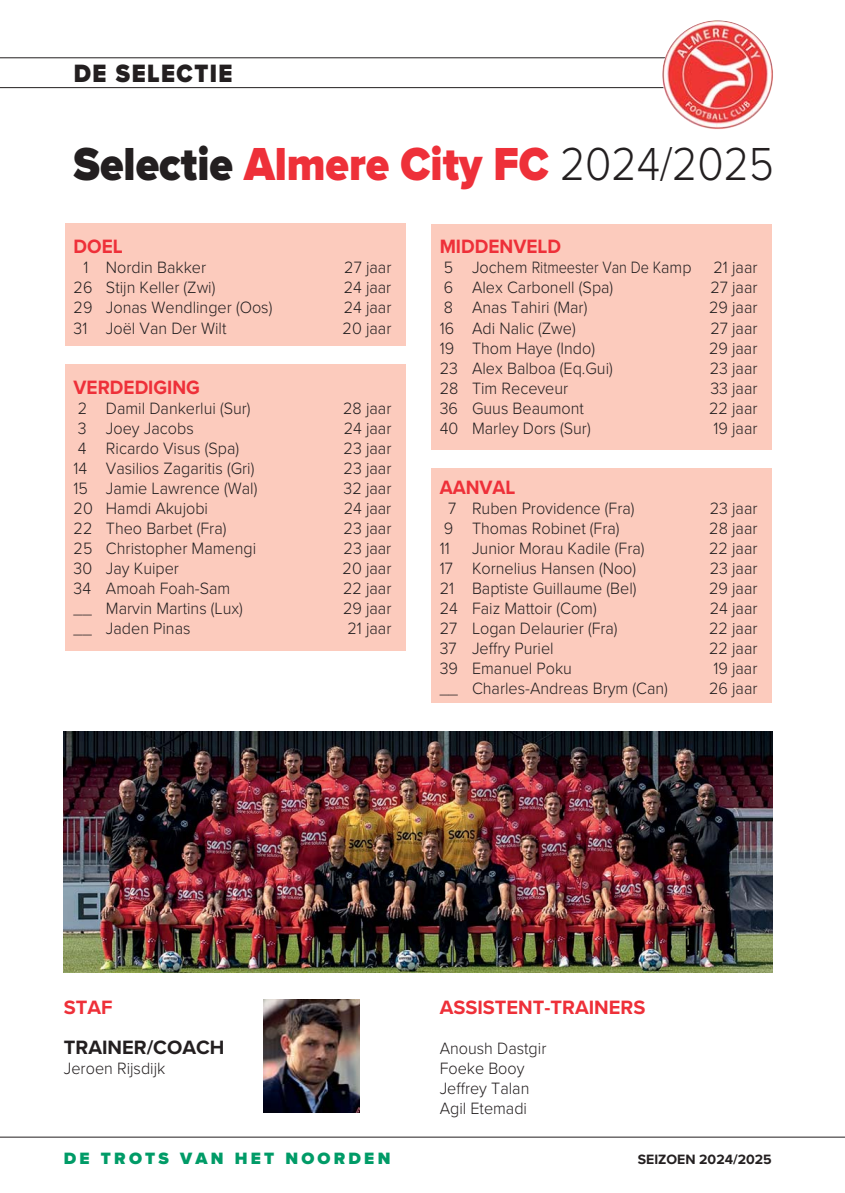
<style>
.page{position:relative;width:845px;height:1193px;background:#fff}
.page>*{position:absolute;margin:0;border:0;box-sizing:border-box;transform-origin:0 0}
.t1{font:900 48px "Proxima Nova";color:#ee3039;scale:.9 1}
.t2{font:900 26px "Proxima Nova";letter-spacing:.065em;color:#231f20;scale:.9 1}
.t3{font:700 20px "Proxima Nova";color:#ee3039;scale:.95 1}
.t4{font:700 20px "Proxima Nova";color:#ee3039}
.t5{font:700 20px "Proxima Nova";color:#231f20}
.t6{font:300 17px/20px "Proxima Nova";color:#231f20;scale:.95 1}
.t7{font:900 17px "Proxima Nova";letter-spacing:.19em;color:#009b67}
.t8{font:700 14px "Proxima Nova";color:#231f20}
.s1{color:#231f20}
.s2{font-weight:300;color:#231f20}
</style>
<div class="page">
<img style="left:64px;top:731px;width:708px;height:241px">
<div style="left:65px;top:224px;width:340px;height:122px;background:#fccbbd"></div>
<div style="left:65px;top:364px;width:340px;height:287px;background:#fccbbd"></div>
<div style="left:430px;top:469px;width:341px;height:234px;background:#fccbbd"></div>
<div style="left:430px;top:224px;width:341px;height:225px;background:#fccbbd"></div>
<svg style="left:0;top:57px;width:664px;height:31px"></svg>
<hr style="left:0;top:1136px;width:844px;height:1px;background:#231f20">
<img style="left:263px;top:999px;width:96px;height:114px">
<img style="left:661px;top:20px;width:111px;height:109px;border-radius:50%">
<h2 class="t2" style="left:74px;top:63px;width:178px">DE SELECTIE</h2>
<h1 class="t1" style="left:74px;top:145px;width:779px"><span class="s1">Selectie</span> Almere City FC <span class="s2">2024/2025</span></h1>
<p class="t3" style="left:74px;top:239px;width:53px">DOEL</p>
<p class="t6" style="left:83px;top:259px;width:131px">1 Nordin Bakker</p>
<p class="t6" style="left:344px;top:259px;width:51px">27 jaar</p>
<p class="t6" style="left:74px;top:279px;width:151px">26 Stijn Keller (Zwi)</p>
<p class="t6" style="left:343px;top:279px;width:52px">24 jaar</p>
<p class="t6" style="left:74px;top:299px;width:210px">29 Jonas Wendlinger (Oos)</p>
<p class="t6" style="left:343px;top:299px;width:52px">24 jaar</p>
<p class="t6" style="left:74px;top:319px;width:162px">31 Joël Van Der Wilt</p>
<p class="t6" style="left:342px;top:319px;width:53px">20 jaar</p>
<p class="t3" style="left:74px;top:379px;width:134px">VERDEDIGING</p>
<p class="t6" style="left:78px;top:399px;width:183px">2 Damil Dankerlui (Sur)</p>
<p class="t6" style="left:343px;top:399px;width:52px">28 jaar</p>
<p class="t6" style="left:78px;top:419px;width:123px">3 Joey Jacobs</p>
<p class="t6" style="left:343px;top:419px;width:52px">24 jaar</p>
<p class="t6" style="left:78px;top:439px;width:171px">4 Ricardo Visus (Spa)</p>
<p class="t6" style="left:343px;top:439px;width:52px">23 jaar</p>
<p class="t6" style="left:74px;top:459px;width:192px">14 Vasilios Zagaritis (Gri)</p>
<p class="t6" style="left:343px;top:459px;width:52px">23 jaar</p>
<p class="t6" style="left:74px;top:479px;width:195px">15 Jamie Lawrence (Wal)</p>
<p class="t6" style="left:343px;top:479px;width:52px">32 jaar</p>
<p class="t6" style="left:74px;top:499px;width:143px">20 Hamdi Akujobi</p>
<p class="t6" style="left:343px;top:499px;width:52px">24 jaar</p>
<p class="t6" style="left:74px;top:519px;width:162px">22 Theo Barbet (Fra)</p>
<p class="t6" style="left:343px;top:519px;width:52px">23 jaar</p>
<p class="t6" style="left:74px;top:539px;width:193px">25 Christopher Mamengi</p>
<p class="t6" style="left:343px;top:539px;width:52px">23 jaar</p>
<p class="t6" style="left:74px;top:559px;width:112px">30 Jay Kuiper</p>
<p class="t6" style="left:342px;top:559px;width:53px">20 jaar</p>
<p class="t6" style="left:74px;top:579px;width:166px">34 Amoah Foah-Sam</p>
<p class="t6" style="left:343px;top:579px;width:52px">22 jaar</p>
<p class="t6" style="left:74px;top:599px;width:180px">__ Marvin Martins (Lux)</p>
<p class="t6" style="left:343px;top:599px;width:52px">29 jaar</p>
<p class="t6" style="left:74px;top:619px;width:124px">__ Jaden Pinas</p>
<p class="t6" style="left:347px;top:619px;width:48px">21 jaar</p>
<p class="t3" style="left:439px;top:239px;width:129px">MIDDENVELD</p>
<p class="t6" style="left:443px;top:259px;width:262px">5 Jochem Ritmeester Van De Kamp</p>
<p class="t6" style="left:713px;top:259px;width:48px">21 jaar</p>
<p class="t6" style="left:443px;top:279px;width:180px">6 Alex Carbonell (Spa)</p>
<p class="t6" style="left:710px;top:279px;width:51px">27 jaar</p>
<p class="t6" style="left:443px;top:299px;width:152px">8 Anas Tahiri (Mar)</p>
<p class="t6" style="left:708px;top:299px;width:52px">29 jaar</p>
<p class="t6" style="left:439px;top:319px;width:145px">16 Adi Nalic (Zwe)</p>
<p class="t6" style="left:710px;top:319px;width:51px">27 jaar</p>
<p class="t6" style="left:439px;top:339px;width:165px">19 Thom Haye (Indo)</p>
<p class="t6" style="left:708px;top:339px;width:52px">29 jaar</p>
<p class="t6" style="left:439px;top:359px;width:184px">23 Alex Balboa (Eq.Gui)</p>
<p class="t6" style="left:709px;top:359px;width:52px">23 jaar</p>
<p class="t6" style="left:439px;top:379px;width:137px">28 Tim Receveur</p>
<p class="t6" style="left:710px;top:379px;width:51px">33 jaar</p>
<p class="t6" style="left:439px;top:399px;width:153px">36 Guus Beaumont</p>
<p class="t6" style="left:708px;top:399px;width:52px">22 jaar</p>
<p class="t6" style="left:439px;top:419px;width:160px">40 Marley Dors (Sur)</p>
<p class="t6" style="left:713px;top:419px;width:48px">19 jaar</p>
<p class="t3" style="left:439px;top:479px;width:81px">AANVAL</p>
<p class="t6" style="left:448px;top:499px;width:198px">7 Ruben Providence (Fra)</p>
<p class="t6" style="left:709px;top:499px;width:52px">23 jaar</p>
<p class="t6" style="left:443px;top:519px;width:186px">9 Thomas Robinet (Fra)</p>
<p class="t6" style="left:708px;top:519px;width:52px">28 jaar</p>
<p class="t6" style="left:439px;top:539px;width:12px">11</p>
<p class="t6" style="left:472px;top:539px;width:183px">Junior Morau Kadile (Fra)</p>
<p class="t6" style="left:708px;top:539px;width:52px">22 jaar</p>
<p class="t6" style="left:439px;top:559px;width:208px">17 Kornelius Hansen (Noo)</p>
<p class="t6" style="left:709px;top:559px;width:52px">23 jaar</p>
<p class="t6" style="left:439px;top:579px;width:208px">21 Baptiste Guillaume (Bel)</p>
<p class="t6" style="left:708px;top:579px;width:52px">29 jaar</p>
<p class="t6" style="left:439px;top:599px;width:167px">24 Faiz Mattoir (Com)</p>
<p class="t6" style="left:709px;top:599px;width:52px">24 jaar</p>
<p class="t6" style="left:439px;top:619px;width:189px">27 Logan Delaurier (Fra)</p>
<p class="t6" style="left:708px;top:619px;width:52px">22 jaar</p>
<p class="t6" style="left:439px;top:639px;width:121px">37 Jeffry Puriel</p>
<p class="t6" style="left:708px;top:639px;width:52px">22 jaar</p>
<p class="t6" style="left:439px;top:659px;width:141px">39 Emanuel Poku</p>
<p class="t6" style="left:713px;top:659px;width:48px">19 jaar</p>
<p class="t6" style="left:439px;top:679px;width:241px">__ Charles-Andreas Brym (Can)</p>
<p class="t6" style="left:708px;top:679px;width:52px">26 jaar</p>
<p class="t4" style="left:64px;top:999px;width:50px">STAF</p>
<p class="t5" style="left:64px;top:1039px;width:162px">TRAINER/COACH</p>
<p class="t6" style="left:64px;top:1059px;width:108px">Jeroen Rijsdijk</p>
<p class="t4" style="left:439px;top:999px;width:207px">ASSISTENT-TRAINERS</p>
<p class="t6" style="left:439px;top:1039px;width:114px">Anoush Dastgir<br>Foeke Booy<br>Jeffrey Talan<br>Agil Etemadi</p>
<p class="t7" style="left:64px;top:1152px;width:328px">DE TROTS VAN HET NOORDEN</p>
<p class="t8" style="left:637px;top:1153px;width:135px">SEIZOEN 2024/2025</p>
</div>
